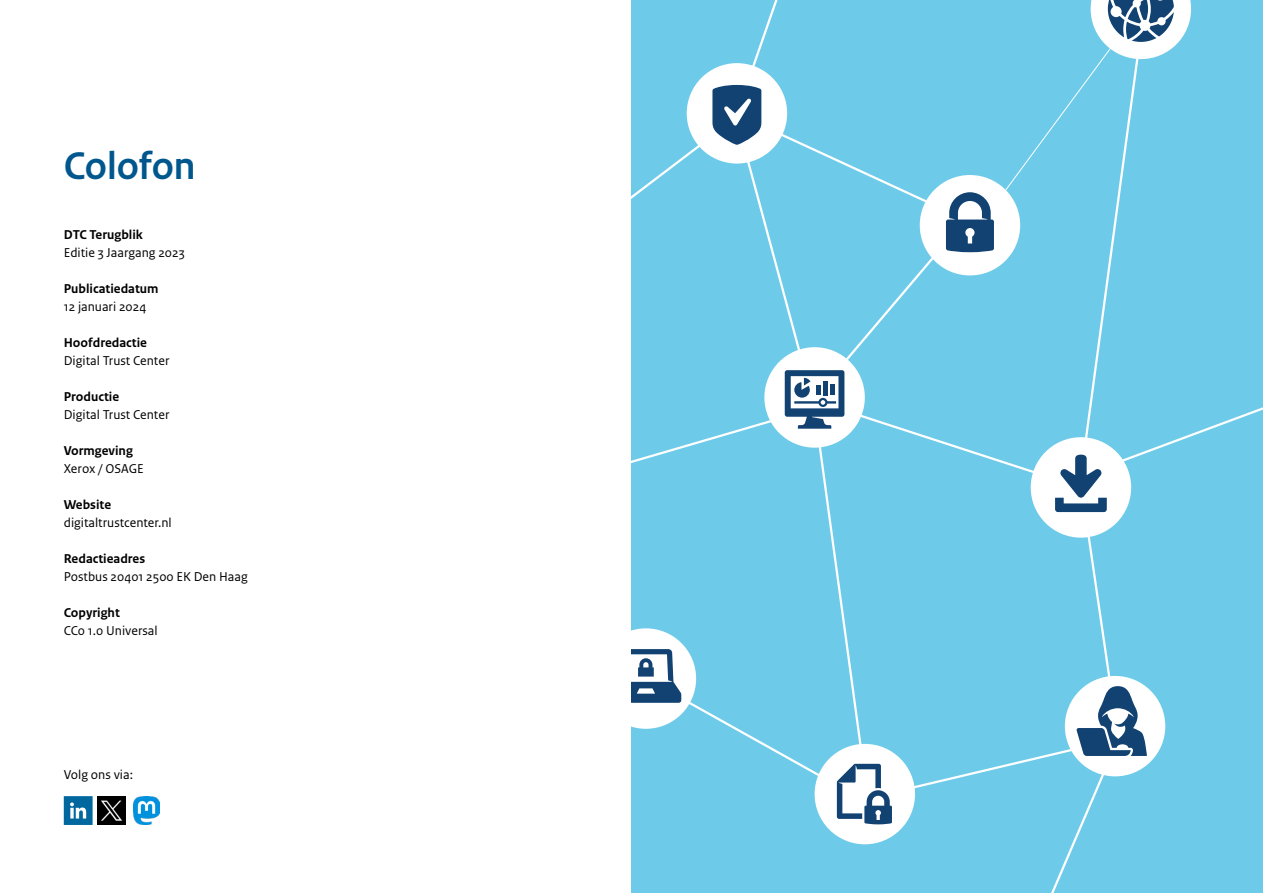
<style>
.page{position:relative;width:1263px;height:893px;background:#fff}
.page>*{position:absolute;margin:0;border:0;box-sizing:border-box;transform-origin:0 0}
.H2_RO_Kop{font:700 40.5px "Rijksoverheid Sans Heading";color:#00578e}
.P_RO_Broodtekst_Sans{font:13.5px "Rijksoverheid Sans Text";color:#000}
.P_RO_Broodtekst_Sans-2{font:700 13.5px "Rijksoverheid Sans Text";color:#000}
</style>
<div class="page">
<div style="left:631px;top:0;width:632px;height:893px;background:#6dcbe9"></div>
<svg style="left:631px;top:0;width:560px;height:893px"></svg>
<svg style="left:64px;top:796px;width:29px;height:29px"></svg>
<img style="left:98px;top:797px;width:28px;height:28px">
<img style="left:133px;top:797px;width:26px;height:28px">
<h2 class="H2_RO_Kop" style="left:64px;top:143px;width:133px">Colofon</h2>
<p class="P_RO_Broodtekst_Sans-2" style="left:64px;top:227px;width:81px">DTC Terugblik</p>
<p class="P_RO_Broodtekst_Sans" style="left:64px;top:245px;width:122px">Editie 3 Jaargang 2023</p>
<p class="P_RO_Broodtekst_Sans-2" style="left:64px;top:281px;width:96px">Publicatiedatum</p>
<p class="P_RO_Broodtekst_Sans" style="left:64px;top:299px;width:84px">12 januari 2024</p>
<p class="P_RO_Broodtekst_Sans-2" style="left:64px;top:335px;width:85px">Hoofdredactie</p>
<p class="P_RO_Broodtekst_Sans" style="left:64px;top:353px;width:107px">Digital Trust Center</p>
<p class="P_RO_Broodtekst_Sans-2" style="left:64px;top:389px;width:57px">Productie</p>
<p class="P_RO_Broodtekst_Sans" style="left:64px;top:407px;width:107px">Digital Trust Center</p>
<p class="P_RO_Broodtekst_Sans-2" style="left:64px;top:443px;width:71px">Vormgeving</p>
<p class="P_RO_Broodtekst_Sans" style="left:64px;top:461px;width:82px">Xerox / OSAGE</p>
<p class="P_RO_Broodtekst_Sans-2" style="left:64px;top:497px;width:49px">Website</p>
<p class="P_RO_Broodtekst_Sans" style="left:64px;top:515px;width:109px">digitaltrustcenter.nl</p>
<p class="P_RO_Broodtekst_Sans-2" style="left:64px;top:551px;width:83px">Redactieadres</p>
<p class="P_RO_Broodtekst_Sans" style="left:64px;top:569px;width:185px">Postbus 20401 2500 EK Den Haag</p>
<p class="P_RO_Broodtekst_Sans-2" style="left:64px;top:605px;width:58px">Copyright</p>
<p class="P_RO_Broodtekst_Sans" style="left:64px;top:623px;width:95px">CC0 1.0 Universal</p>
<p class="P_RO_Broodtekst_Sans" style="left:64px;top:767px;width:71px">Volg ons via:</p>
</div>
